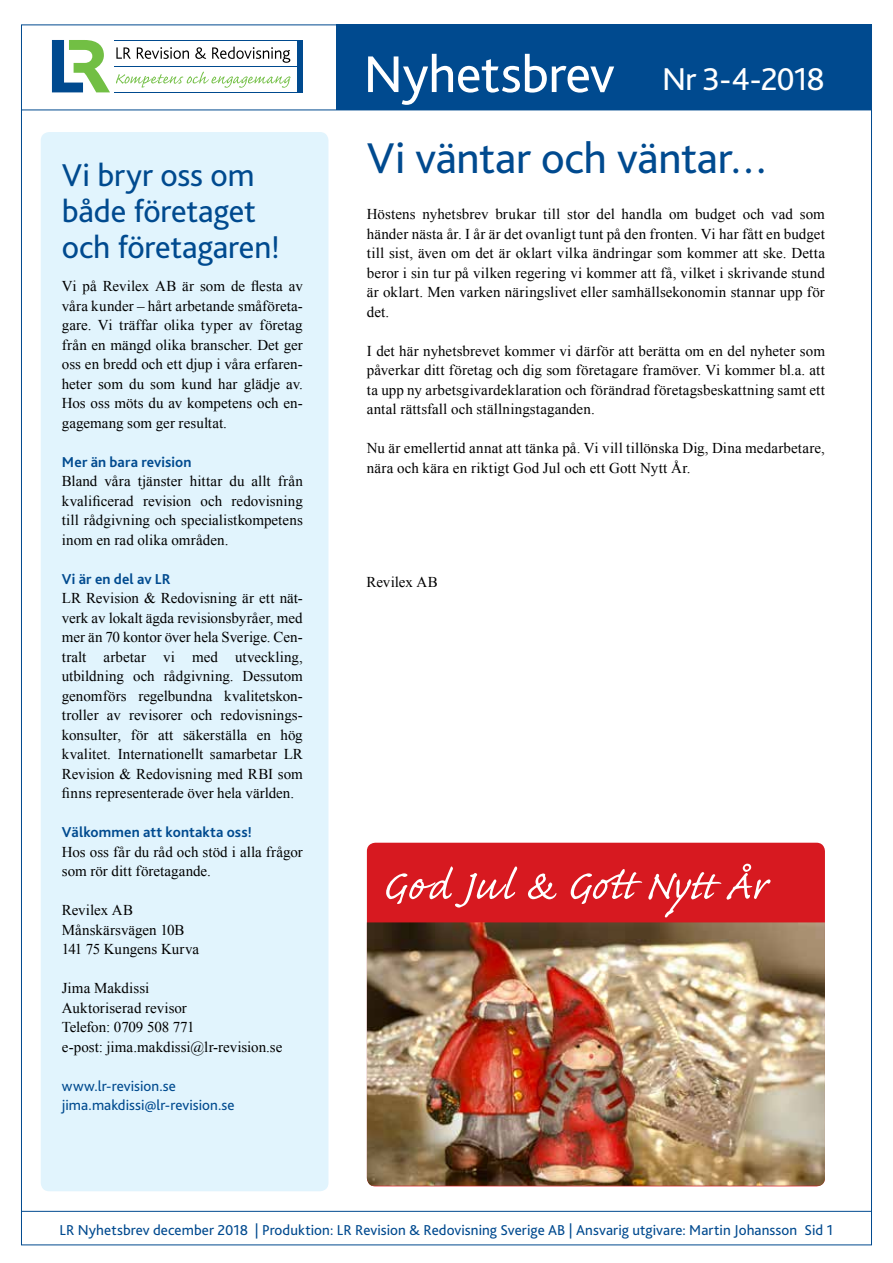
<style>
.page{position:relative;width:893px;height:1263px;background:#fff}
.page>*{position:absolute;margin:0;border:0;box-sizing:border-box;transform-origin:0 0}
.t1{font:54px "Caflisch Script Pro";letter-spacing:.005em;color:#fff}
.t2{font:54px "Bliss 2";letter-spacing:-.01em;color:#fff}
.t3{font:45px "Bliss 2";letter-spacing:-.005em;color:#004a8f}
.t4{font:33px/36px "Bliss 2";letter-spacing:-.005em;color:#004a8f}
.t5{font:33px "Bliss 2";letter-spacing:-.035em;color:#fff}
.t6{font:15px/19.5px "Times New Roman";letter-spacing:.005em;color:#000;text-align:justify}
.t7{font:15px/19.5px "Bliss 2";letter-spacing:.005em;color:#004a8f}
.t8{font:700 15px "Bliss 2";letter-spacing:.01em;color:#004a8f}
</style>
<div class="page">
<hr style="left:21px;top:110px;width:851px;height:1px;background:#004a8f">
<div style="left:336px;top:25px;width:536px;height:85px;background:#004a8f"></div>
<div style="left:41px;top:132px;width:287px;height:1059px;background:#e1f4fd;border-radius:9px"></div>
<hr style="left:21px;top:1211px;width:851px;height:1px;background:#004a8f">
<svg style="left:116px;top:47px;width:15px;height:12px"></svg>
<svg style="left:137px;top:47px;width:52px;height:12px"></svg>
<svg style="left:195px;top:47px;width:11px;height:12px"></svg>
<svg style="left:212px;top:47px;width:78px;height:16px"></svg>
<div style="left:298px;top:40px;width:5px;height:52px;background:#004a8f"></div>
<svg style="left:52px;top:40px;width:58px;height:52px"></svg>
<hr style="left:114px;top:40px;width:188px;height:1px;background:#004a8f">
<hr style="left:114px;top:92px;width:188px;height:1px;background:#004a8f">
<hr style="left:114px;top:66px;width:188px;height:1px;background:#004a8f">
<svg style="left:116px;top:72px;width:174px;height:16px"></svg>
<div style="left:367px;top:843px;width:458px;height:343px;background:#d71920;border-radius:9px"></div>
<img style="left:367px;top:922px;width:458px;height:264px">
<h3 class="t4" style="left:62px;top:156px;width:220px">Vi bryr oss om både företaget och företagaren!</h3>
<p class="t6" style="left:62px;top:276px;width:242px">Vi på Revilex AB är som de flesta av våra kunder – hårt arbetande småföreta&shy;gare. Vi träffar olika typer av företag från en mängd olika branscher. Det ger oss en bredd och ett djup i våra erfaren&shy;heter som du som kund har glädje av.<br>Hos oss möts du av kompetens och en&shy;gagemang som ger resultat.</p>
<p class="t8" style="left:62px;top:452px;width:131px">Mer än bara revision</p>
<p class="t6" style="left:62px;top:471px;width:242px">Bland våra tjänster hittar du allt från kvalificerad revision och redovisning till rådgivning och specialistkompetens inom en rad olika områden.</p>
<p class="t8" style="left:62px;top:569px;width:110px">Vi är en del av LR</p>
<p class="t6" style="left:62px;top:588px;width:242px">LR Revision &amp; Redovisning är ett nät&shy;verk av lokalt ägda revisionsbyråer, med mer än 70 kontor över hela Sverige. Cen&shy;tralt arbetar vi med utveckling, utbildning och rådgivning. Dessutom genomförs regelbundna kvalitetskon&shy;troller av revisorer och redovisnings&shy;konsulter, för att säkerställa en hög kvalitet. Internationellt samarbetar LR Revision &amp; Redovisning med RBI som finns representerade över hela världen.</p>
<p class="t8" style="left:62px;top:823px;width:192px">Välkommen att kontakta oss!</p>
<p class="t6" style="left:62px;top:842px;width:242px">Hos oss får du råd och stöd i alla frågor som rör ditt företagande.</p>
<p class="t6" style="left:62px;top:900px;width:139px;text-align:left">Revilex AB<br>Månskärsvägen 10B<br>141 75 Kungens Kurva</p>
<p class="t6" style="left:62px;top:978px;width:222px;text-align:left">Jima Makdissi<br>Auktoriserad revisor<br>Telefon: 0709 508 771<br>e-post: jima.makdissi@lr-revision.se</p>
<p class="t7" style="left:62px;top:1076px;width:174px">www.lr-revision.se jima.makdissi@lr-revision.se</p>
<h1 class="t2" style="left:364px;top:41px;width:253px">Nyhetsbrev</h1>
<h3 class="t5" style="left:662px;top:58px;width:164px">Nr 3-4-2018</h3>
<h2 class="t3" style="left:367px;top:130px;width:403px">Vi väntar och väntar…</h2>
<p class="t6" style="left:367px;top:204px;width:460px">Höstens nyhetsbrev brukar till stor del handla om budget och vad som händer nästa år. I år är det ovanligt tunt på den fronten. Vi har fått en budget till sist, även om det är oklart vilka ändringar som kommer att ske. Detta beror i sin tur på vilken regering vi kommer att få, vilket i skrivande stund är oklart. Men varken näringslivet eller samhällsekonomin stannar upp för det.</p>
<p class="t6" style="left:367px;top:341px;width:460px">I det här nyhetsbrevet kommer vi därför att berätta om en del nyheter som påverkar ditt företag och dig som företagare framöver. Vi kommer bl.a. att ta upp ny arbetsgivardeklaration och förändrad företagsbeskattning samt ett antal rättsfall och ställningstaganden.</p>
<p class="t6" style="left:367px;top:438px;width:460px">Nu är emellertid annat att tänka på. Vi vill tillönska Dig, Dina medarbetare, nära och kära en riktigt God Jul och ett Gott Nytt År.</p>
<p class="t6" style="left:367px;top:572px;width:73px">Revilex AB</p>
<h1 class="t1" style="left:382px;top:858px;width:386px">God Jul &amp; Gott Nytt År</h1>
<p class="t7" style="left:60px;top:1219px;width:775px">LR Nyhetsbrev december 2018 | Produktion: LR Revision &amp; Redovisning Sverige AB | Ansvarig utgivare: Martin Johansson Sid 1</p>
</div>
